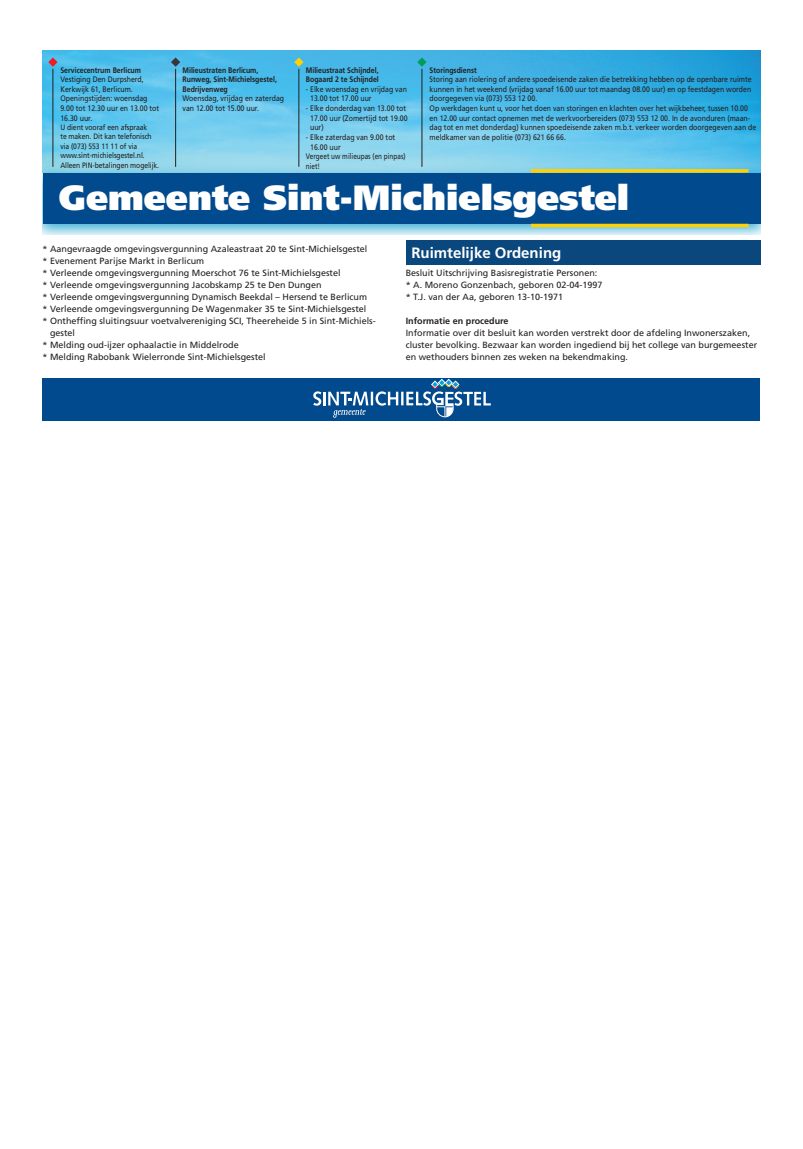
<style>
.page{position:relative;width:803px;height:1149px;background:#fff}
.page>*{position:absolute;margin:0;border:0;box-sizing:border-box;transform-origin:0 0}
.t1{font:900 35px "Frutiger LT Std";color:#fff}
.t2{font:700 15px "Frutiger LT Std";color:#fff}
.t3{font:9px/12px "Frutiger LT Std";color:#231f20}
.t4{font:700 9px "Frutiger LT Std";color:#231f20}
.t5{font:8px/9.6px "Frutiger LT Std";color:#231f20;scale:.87 1}
.t6{font:700 8px/9.6px "Frutiger LT Std";color:#231f20;scale:.87 1}
.t7{font:8px "Frutiger LT Std";color:#231f20;scale:.8 1}
.t8{font:7.8px/9.4px "Frutiger LT Std";letter-spacing:-.01em;color:#231f20;scale:.87 1}
</style>
<div class="page">
<img style="left:43px;top:51px;width:717px;height:110px">
<img style="left:43px;top:161px;width:717px;height:73px">
<div style="left:43px;top:173px;width:717px;height:50px;background:#004a8d"></div>
<hr style="left:530px;top:224px;width:218px;height:3px;background:#fed105">
<hr style="left:530px;top:169px;width:218px;height:3px;background:#fed105">
<svg style="left:48px;top:57px;width:10px;height:10px"></svg>
<svg style="left:171px;top:57px;width:9px;height:10px"></svg>
<svg style="left:294px;top:57px;width:9px;height:10px"></svg>
<hr style="left:53px;top:69px;width:1px;height:98px;background:#231f20">
<hr style="left:175px;top:69px;width:1px;height:98px;background:#231f20">
<hr style="left:298px;top:69px;width:1px;height:98px;background:#231f20">
<hr style="left:421px;top:69px;width:1px;height:98px;background:#231f20">
<svg style="left:417px;top:57px;width:9px;height:10px"></svg>
<div style="left:43px;top:377px;width:716px;height:43px;background:#004a8d"></div>
<hr style="left:370px;top:391px;width:3px;height:14px;background:#fff">
<svg style="left:313px;top:391px;width:55px;height:27px"></svg>
<svg style="left:375px;top:378px;width:115px;height:39px"></svg>
<div style="left:405px;top:240px;width:355px;height:24px;background:#0a477c"></div>
<p class="t6" style="left:60px;top:65px;width:94px">Servicecentrum Berlicum</p>
<p class="t5" style="left:60px;top:75px;width:115px">Vestiging Den Durpsherd,<br>Kerkwijk 61, Berlicum.<br>Openingstijden: woensdag<br>9.00 tot 12.30 uur en 13.00 tot<br>16.30 uur.</p>
<p class="t8" style="left:60px;top:123px;width:115px">U dient vooraf een afspraak<br>te maken. Dit kan telefonisch via (073) 553 11 11 of via www.sint-michielsgestel.nl.<br>Alleen PIN-betalingen mogelijk.</p>
<p class="t6" style="left:182px;top:65px;width:110px">Milieustraten Berlicum,<br>Runweg, Sint-Michielsgestel,<br>Bedrijvenweg</p>
<p class="t5" style="left:182px;top:94px;width:118px">Woensdag, vrijdag en zaterdag van 12.00 tot 15.00 uur.</p>
<p class="t6" style="left:306px;top:65px;width:85px">Milieustraat Schijndel,<br>Bogaard 2 te Schijndel</p>
<p class="t5" style="left:310px;top:84px;width:113px;text-indent:-4px">- Elke woensdag en vrijdag van<br>13.00 tot 17.00 uur</p>
<p class="t5" style="left:310px;top:103px;width:114px;text-indent:-4px">- Elke donderdag van 13.00 tot<br>17.00 uur (Zomertijd tot 19.00 uur)</p>
<p class="t5" style="left:306px;top:132px;width:104px">- Elke zaterdag van 9.00 tot</p>
<p class="t5" style="left:310px;top:142px;width:37px">16.00 uur</p>
<p class="t7" style="left:306px;top:152px;width:126px">Vergeet uw milieupas (en pinpas)</p>
<p class="t7" style="left:306px;top:161px;width:19px">niet!</p>
<p class="t6" style="left:429px;top:65px;width:56px">Storingsdienst</p>
<p class="t5" style="left:429px;top:75px;width:377px">Storing aan riolering of andere spoedeisende zaken die betrekking hebben op de openbare ruimte kunnen in het weekend (vrijdag vanaf 16.00 uur tot maandag 08.00 uur) en op feestdagen worden doorgegeven via (073) 553 12 00.<br>Op werkdagen kunt u, voor het doen van storingen en klachten over het wijkbeheer, tussen 10.00 en 12.00 uur contact opnemen met de werkvoorbereiders (073) 553 12 00. In de avonduren (maan&shy;dag tot en met donderdag) kunnen spoedeisende zaken m.b.t. verkeer worden doorgegeven aan de meldkamer van de politie (073) 621 66 66.</p>
<h1 class="t1" style="left:59px;top:176px;width:571px">Gemeente Sint-Michielsgestel</h1>
<p class="t3" style="left:43px;top:243px;width:326px">* Aangevraagde omgevingsvergunning Azaleastraat 20 te Sint-Michielsgestel</p>
<p class="t3" style="left:43px;top:255px;width:163px">* Evenement Parijse Markt in Berlicum</p>
<p class="t3" style="left:43px;top:267px;width:299px">* Verleende omgevingsvergunning Moerschot 76 te Sint-Michielsgestel</p>
<p class="t3" style="left:43px;top:279px;width:280px">* Verleende omgevingsvergunning Jacobskamp 25 te Den Dungen</p>
<p class="t3" style="left:43px;top:291px;width:326px">* Verleende omgevingsvergunning Dynamisch Beekdal – Hersend te Berlicum</p>
<p class="t3" style="left:43px;top:303px;width:325px">* Verleende omgevingsvergunning De Wagenmaker 35 te Sint-Michielsgestel</p>
<p class="t3" style="left:43px;top:315px;width:334px">* Ontheffing sluitingsuur voetvalvereniging SCI, Theereheide 5 in Sint-Michiels-</p>
<p class="t3" style="left:50px;top:327px;width:27px">gestel</p>
<p class="t3" style="left:43px;top:339px;width:198px">* Melding oud-ijzer ophaalactie in Middelrode</p>
<p class="t3" style="left:43px;top:351px;width:225px">* Melding Rabobank Wielerronde Sint-Michielsgestel</p>
<h2 class="t2" style="left:411px;top:244px;width:151px">Ruimtelijke Ordening</h2>
<p class="t3" style="left:405px;top:267px;width:198px">Besluit Uitschrijving Basisregistratie Personen: * A. Moreno Gonzenbach, geboren 02-04-1997 * T.J. van der Aa, geboren 13-10-1971</p>
<p class="t4" style="left:405px;top:316px;width:104px">Informatie en procedure</p>
<p class="t3" style="left:405px;top:327px;width:353px">Informatie over dit besluit kan worden verstrekt door de afdeling Inwonerszaken, cluster bevolking. Bezwaar kan worden ingediend bij het college van burgemeester en wethouders binnen zes weken na bekendmaking.</p>
</div>
